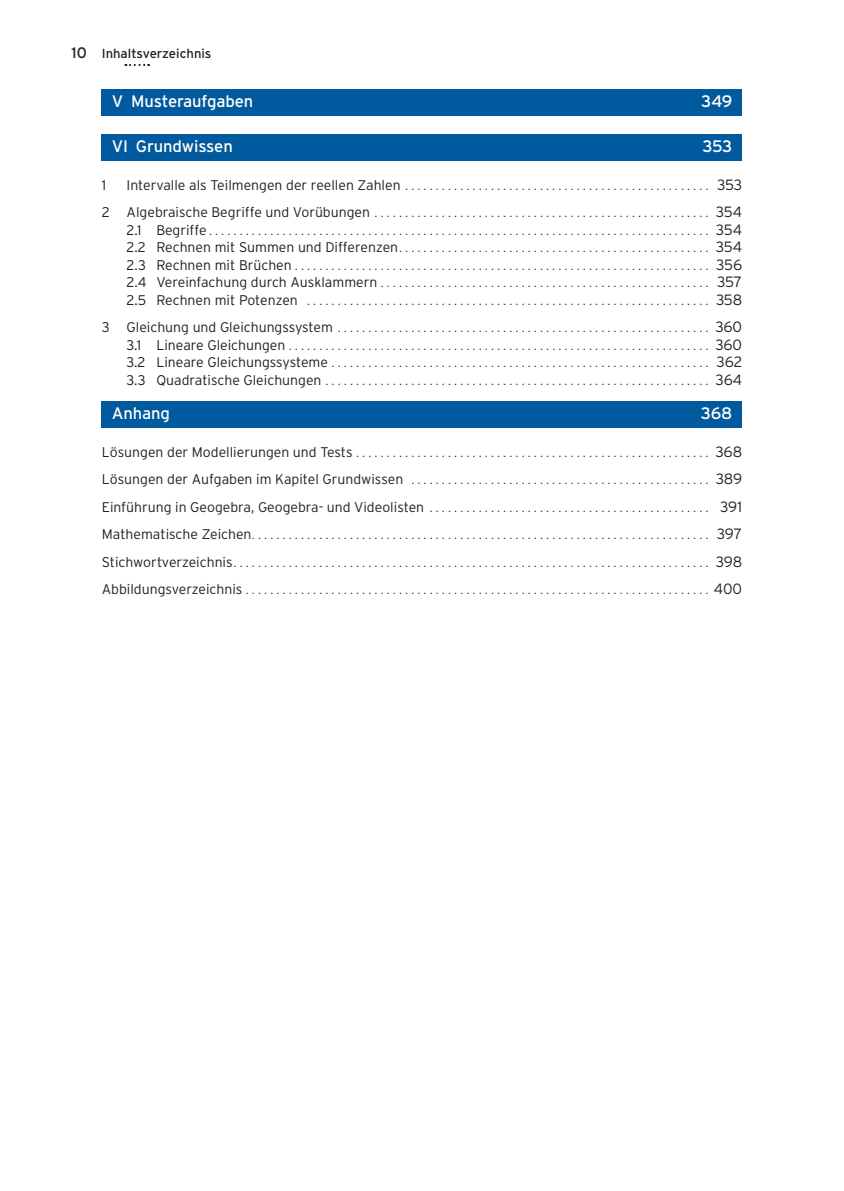
<style>
.page{position:relative;width:844px;height:1191px;background:#fff}
.page>*{position:absolute;margin:0;border:0;box-sizing:border-box;transform-origin:0 0}
.t1{font:16.62px "Interstate";letter-spacing:-.01em;color:#fff}
.t2{font:300 14px "Interstate";color:#231f20}
.MO_Kolumnentitel_lin{font:13.12px "Interstate";color:#231f20}
.t3{font:12.25px "Times New Roman";color:#231f20}
.s1{font-size:15.22px}
.s2{font-family:"Interstate";font-weight:300;font-size:14px}
.s3{font-family:"Interstate";font-weight:300;font-size:14.88px}
</style>
<div class="page">
<svg style="left:125px;top:64px;width:24px;height:2px"></svg>
<div style="left:102px;top:89px;width:640px;height:27px;background:#015a9d"></div>
<div style="left:102px;top:134px;width:640px;height:27px;background:#015a9d"></div>
<div style="left:102px;top:401px;width:640px;height:27px;background:#015a9d"></div>
<p class="MO_Kolumnentitel_lin" style="left:72px;top:46px;width:141px"><span class="s1">10</span> Inhaltsverzeichnis</p>
<p class="t1" style="left:112px;top:92px;width:143px">V Musteraufgaben</p>
<p class="t1" style="left:701px;top:92px;width:32px">349</p>
<p class="t1" style="left:112px;top:137px;width:123px">VI Grundwissen</p>
<p class="t1" style="left:702px;top:137px;width:31px">353</p>
<p class="t2" style="left:102px;top:177px;width:6px">1</p>
<p class="t3" style="left:127px;top:177px;width:617px"><span class="s2">Intervalle als Teilmengen der reellen Zahlen</span> . . . . . . . . . . . . . . . . . . . . . . . . . . . . . . . . . . . . . . . . . . . . . . . . . . <span class="s3">353</span></p>
<p class="t3" style="left:102px;top:204px;width:641px"><span class="s2">2 Algebraische Begriffe und Vorübungen</span> . . . . . . . . . . . . . . . . . . . . . . . . . . . . . . . . . . . . . . . . . . . . . . . . . . . . . . . <span class="s3">354</span></p>
<p class="t3" style="left:126px;top:222px;width:617px"><span class="s2">2.1 Begriffe</span> . . . . . . . . . . . . . . . . . . . . . . . . . . . . . . . . . . . . . . . . . . . . . . . . . . . . . . . . . . . . . . . . . . . . . . . . . . . . . . . . . . <span class="s3">354</span></p>
<p class="t3" style="left:126px;top:239px;width:617px"><span class="s2">2.2 Rechnen mit Summen und Differenzen</span> . . . . . . . . . . . . . . . . . . . . . . . . . . . . . . . . . . . . . . . . . . . . . . . . . . . <span class="s3">354</span></p>
<p class="t3" style="left:126px;top:257px;width:617px"><span class="s2">2.3 Rechnen mit Brüchen</span> . . . . . . . . . . . . . . . . . . . . . . . . . . . . . . . . . . . . . . . . . . . . . . . . . . . . . . . . . . . . . . . . . . . . <span class="s3">356</span></p>
<p class="t3" style="left:126px;top:274px;width:617px"><span class="s2">2.4 Vereinfachung durch Ausklammern</span> . . . . . . . . . . . . . . . . . . . . . . . . . . . . . . . . . . . . . . . . . . . . . . . . . . . . . . <span class="s3">357</span></p>
<p class="t3" style="left:126px;top:292px;width:617px"><span class="s2">2.5 Rechnen mit Potenzen</span> . . . . . . . . . . . . . . . . . . . . . . . . . . . . . . . . . . . . . . . . . . . . . . . . . . . . . . . . . . . . . . . . . . <span class="s3">358</span></p>
<p class="t3" style="left:102px;top:319px;width:641px"><span class="s2">3 Gleichung und Gleichungssystem</span> . . . . . . . . . . . . . . . . . . . . . . . . . . . . . . . . . . . . . . . . . . . . . . . . . . . . . . . . . . . . . <span class="s3">360</span></p>
<p class="t3" style="left:126px;top:337px;width:617px"><span class="s2">3.1 Lineare Gleichungen</span> . . . . . . . . . . . . . . . . . . . . . . . . . . . . . . . . . . . . . . . . . . . . . . . . . . . . . . . . . . . . . . . . . . . . . <span class="s3">360</span></p>
<p class="t3" style="left:126px;top:354px;width:617px"><span class="s2">3.2 Lineare Gleichungssysteme</span> . . . . . . . . . . . . . . . . . . . . . . . . . . . . . . . . . . . . . . . . . . . . . . . . . . . . . . . . . . . . . . <span class="s3">362</span></p>
<p class="t3" style="left:126px;top:372px;width:617px"><span class="s2">3.3 Quadratische Gleichungen</span> . . . . . . . . . . . . . . . . . . . . . . . . . . . . . . . . . . . . . . . . . . . . . . . . . . . . . . . . . . . . . . . <span class="s3">364</span></p>
<p class="t1" style="left:112px;top:404px;width:60px">Anhang</p>
<p class="t1" style="left:700px;top:404px;width:33px">368</p>
<p class="t3" style="left:102px;top:444px;width:641px"><span class="s2">Lösungen der Modellierungen und Tests</span> . . . . . . . . . . . . . . . . . . . . . . . . . . . . . . . . . . . . . . . . . . . . . . . . . . . . . . . . . . <span class="s3">368</span></p>
<p class="t3" style="left:102px;top:471px;width:641px"><span class="s2">Lösungen der Aufgaben im Kapitel Grundwissen</span> . . . . . . . . . . . . . . . . . . . . . . . . . . . . . . . . . . . . . . . . . . . . . . . . . <span class="s3">389</span></p>
<p class="t3" style="left:102px;top:499px;width:641px"><span class="s2">Einführung in Geogebra, Geogebra- und Videolisten</span> . . . . . . . . . . . . . . . . . . . . . . . . . . . . . . . . . . . . . . . . . . . . . . <span class="s3">391</span></p>
<p class="t3" style="left:102px;top:526px;width:641px"><span class="s2">Mathematische Zeichen</span> . . . . . . . . . . . . . . . . . . . . . . . . . . . . . . . . . . . . . . . . . . . . . . . . . . . . . . . . . . . . . . . . . . . . . . . . . . . <span class="s3">397</span></p>
<p class="t3" style="left:102px;top:554px;width:641px"><span class="s2">Stichwortverzeichnis</span> . . . . . . . . . . . . . . . . . . . . . . . . . . . . . . . . . . . . . . . . . . . . . . . . . . . . . . . . . . . . . . . . . . . . . . . . . . . . . . <span class="s3">398</span></p>
<p class="t3" style="left:102px;top:581px;width:641px"><span class="s2">Abbildungsverzeichnis</span> . . . . . . . . . . . . . . . . . . . . . . . . . . . . . . . . . . . . . . . . . . . . . . . . . . . . . . . . . . . . . . . . . . . . . . . . . . . . <span class="s3">400</span></p>
</div>
